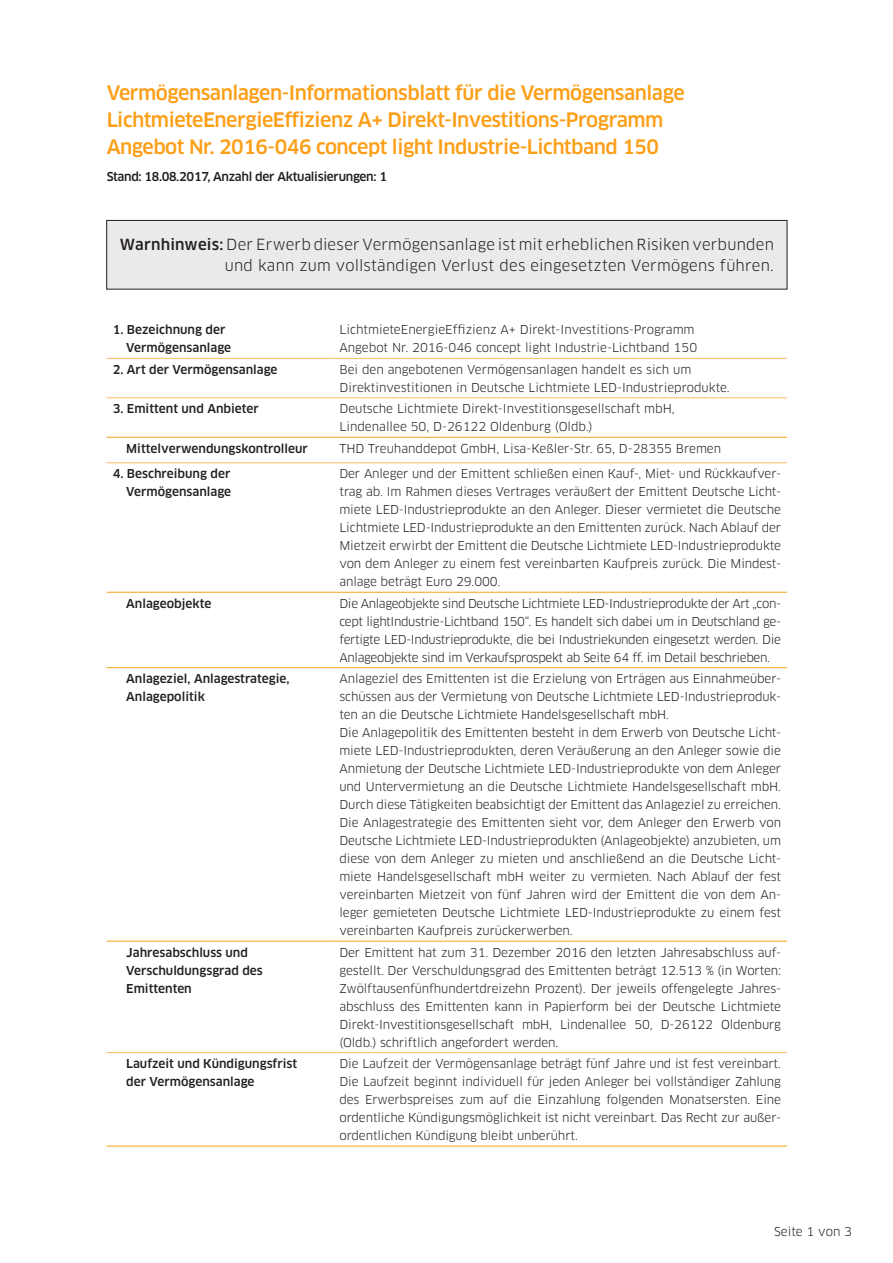
<style>
.page{position:relative;width:893px;height:1263px;background:#fff}
.page>*{position:absolute;margin:0;border:0;box-sizing:border-box;transform-origin:0 0}
.t1{font:500 19.5px/27px "Clan OT";letter-spacing:-.025em;color:#fc9f18}
.t2{font:15px/21px "Clan OT";letter-spacing:.015em;color:#241f1f;text-align:right}
.t3{font:12px/18px "Clan OT";letter-spacing:-.01em;color:#241f1f}
.t4{font:500 12px/18px "Clan OT";color:#241f1f}
.t5{font:500 12px "Clan OT";letter-spacing:-.025em;color:#241f1f}
.s1{font-weight:500}
</style>
<div class="page">
<hr style="left:107px;top:437px;width:226px;height:1px;background:#fc9f18">
<hr style="left:333px;top:437px;width:454px;height:1px;background:#fc9f18">
<hr style="left:107px;top:592px;width:226px;height:1px;background:#fc9f18">
<hr style="left:333px;top:592px;width:454px;height:1px;background:#fc9f18">
<hr style="left:107px;top:667px;width:226px;height:1px;background:#fc9f18">
<hr style="left:333px;top:667px;width:454px;height:1px;background:#fc9f18">
<hr style="left:107px;top:941px;width:226px;height:1px;background:#fc9f18">
<hr style="left:333px;top:941px;width:454px;height:1px;background:#fc9f18">
<hr style="left:107px;top:1052px;width:226px;height:1px;background:#ffba64">
<hr style="left:333px;top:1052px;width:454px;height:1px;background:#ffba64">
<hr style="left:107px;top:1146px;width:226px;height:1px;background:#fc9f18">
<hr style="left:333px;top:1146px;width:454px;height:1px;background:#fc9f18">
<hr style="left:107px;top:358px;width:226px;height:1px;background:#ffba64">
<hr style="left:333px;top:358px;width:454px;height:1px;background:#ffba64">
<hr style="left:107px;top:397px;width:226px;height:1px;background:#ffba64">
<hr style="left:333px;top:397px;width:454px;height:1px;background:#ffba64">
<hr style="left:107px;top:462px;width:226px;height:1px;background:#ffba64">
<hr style="left:333px;top:462px;width:454px;height:1px;background:#ffba64">
<div style="left:107px;top:220px;width:680px;height:69px;background:#ebeaea"></div>
<div style="left:106px;top:220px;width:681px;height:69px;border:1px solid #241f1f"></div>
<h1 class="t1" style="left:107px;top:80px;width:579px">Vermögensanlagen-Informationsblatt für die Vermögensanlage<br>LichtmieteEnergieEffizienz A+ Direkt-Investitions-Programm<br>Angebot Nr. 2016-046 concept light Industrie-Lichtband 150</h1>
<p class="t5" style="left:107px;top:170px;width:282px">Stand: 18.08.2017, Anzahl der Aktualisierungen: 1</p>
<p class="t2" style="left:120px;top:234px;width:656px"><span class="s1">Warnhinweis:</span> Der Erwerb dieser Vermögensanlage ist mit erheblichen Risiken verbunden und kann zum vollständigen Verlust des eingesetzten Vermögens führen.</p>
<p class="t4" style="left:126px;top:321px;width:107px;text-indent:-14px">1. Bezeichnung der<br>Vermögensanlage</p>
<p class="t3" style="left:339px;top:321px;width:359px">LichtmieteEnergieEffizienz A+ Direkt-Investitions-Programm<br>Angebot Nr. 2016-046 concept light Industrie-Lichtband 150</p>
<p class="t4" style="left:113px;top:360px;width:166px">2. Art der Vermögensanlage</p>
<p class="t3" style="left:339px;top:360px;width:392px">Bei den angebotenen Vermögensanlagen handelt es sich um<br>Direktinvestitionen in Deutsche Lichtmiete LED-Industrieprodukte.</p>
<p class="t4" style="left:113px;top:400px;width:148px">3. Emittent und Anbieter</p>
<p class="t3" style="left:339px;top:400px;width:337px">Deutsche Lichtmiete Direkt-Investitionsgesellschaft mbH,<br>Lindenallee 50, D-26122 Oldenburg (Oldb.)</p>
<p class="t4" style="left:126px;top:439px;width:183px">Mittelverwendungskontrolleur</p>
<p class="t3" style="left:339px;top:439px;width:383px">THD Treuhanddepot GmbH, Lisa-Keßler-Str. 65, D-28355 Bremen</p>
<p class="t4" style="left:113px;top:465px;width:120px;text-align:right">4. Beschreibung der<br>Vermögensanlage</p>
<p class="t3" style="left:339px;top:465px;width:443px;text-align:justify">Der Anleger und der Emittent schließen einen Kauf-, Miet- und Rückkaufver&shy;trag ab. Im Rahmen dieses Vertrages veräußert der Emittent Deutsche Licht&shy;miete LED-Industrieprodukte an den Anleger. Dieser vermietet die Deutsche Lichtmiete LED-Industrieprodukte an den Emittenten zurück. Nach Ablauf der Mietzeit erwirbt der Emittent die Deutsche Lichtmiete LED-Industrieprodukte von dem Anleger zu einem fest vereinbarten Kaufpreis zurück. Die Mindest&shy;anlage beträgt Euro 29.000.</p>
<p class="t4" style="left:126px;top:594px;width:87px">Anlageobjekte</p>
<p class="t3" style="left:339px;top:594px;width:443px;text-align:justify">Die Anlageobjekte sind Deutsche Lichtmiete LED-Industrieprodukte der Art „con&shy;cept lightIndustrie-Lichtband 150“. Es handelt sich dabei um in Deutschland ge&shy;fertigte LED-Industrieprodukte, die bei Industriekunden eingesetzt werden. Die Anlageobjekte sind im Verkaufsprospekt ab Seite 64 ff. im Detail beschrieben.</p>
<p class="t4" style="left:126px;top:670px;width:165px">Anlageziel, Anlagestrategie,<br>Anlagepolitik</p>
<p class="t3" style="left:339px;top:670px;width:443px">Anlageziel des Emittenten ist die Erzielung von Erträgen aus Einnahmeüber&shy;schüssen aus der Vermietung von Deutsche Lichtmiete LED-Industrieproduk&shy;ten an die Deutsche Lichtmiete Handelsgesellschaft mbH.<br>Die Anlagepolitik des Emittenten besteht in dem Erwerb von Deutsche Licht&shy;miete LED-Industrieprodukten, deren Veräußerung an den Anleger sowie die Anmietung der Deutsche Lichtmiete LED-Industrieprodukte von dem Anleger und Untervermietung an die Deutsche Lichtmiete Handelsgesellschaft mbH.<br>Durch diese Tätigkeiten beabsichtigt der Emittent das Anlageziel zu erreichen.<br>Die Anlagestrategie des Emittenten sieht vor, dem Anleger den Erwerb von Deutsche Lichtmiete LED-Industrieprodukten (Anlageobjekte) anzubieten, um diese von dem Anleger zu mieten und anschließend an die Deutsche Licht&shy;miete Handelsgesellschaft mbH weiter zu vermieten. Nach Ablauf der fest vereinbarten Mietzeit von fünf Jahren wird der Emittent die von dem An&shy;leger gemieteten Deutsche Lichtmiete LED-Industrieprodukte zu einem fest vereinbarten Kaufpreis zurückerwerben.</p>
<p class="t4" style="left:126px;top:943px;width:138px">Jahresabschluss und<br>Verschuldungsgrad des<br>Emittenten</p>
<p class="t3" style="left:339px;top:943px;width:443px;text-align:justify">Der Emittent hat zum 31. Dezember 2016 den letzten Jahresabschluss auf&shy;gestellt. Der Verschuldungsgrad des Emittenten beträgt 12.513 % (in Worten:<br>Zwölftausenfünfhundertdreizehn Prozent). Der jeweils offengelegte Jahres&shy;abschluss des Emittenten kann in Papierform bei der Deutsche Lichtmiete Direkt-Investitionsgesellschaft mbH, Lindenallee 50, D-26122 Oldenburg (Oldb.) schriftlich angefordert werden.</p>
<p class="t4" style="left:126px;top:1055px;width:172px">Laufzeit und Kündigungsfrist der Vermögensanlage</p>
<p class="t3" style="left:339px;top:1055px;width:443px;text-align:justify">Die Laufzeit der Vermögensanlage beträgt fünf Jahre und ist fest vereinbart.<br>Die Laufzeit beginnt individuell für jeden Anleger bei vollständiger Zahlung des Erwerbspreises zum auf die Einzahlung folgenden Monatsersten. Eine ordentliche Kündigungsmöglichkeit ist nicht vereinbart. Das Recht zur außer&shy;ordentlichen Kündigung bleibt unberührt.</p>
<p class="t3" style="left:774px;top:1223px;width:80px">Seite 1 von 3</p>
</div>
